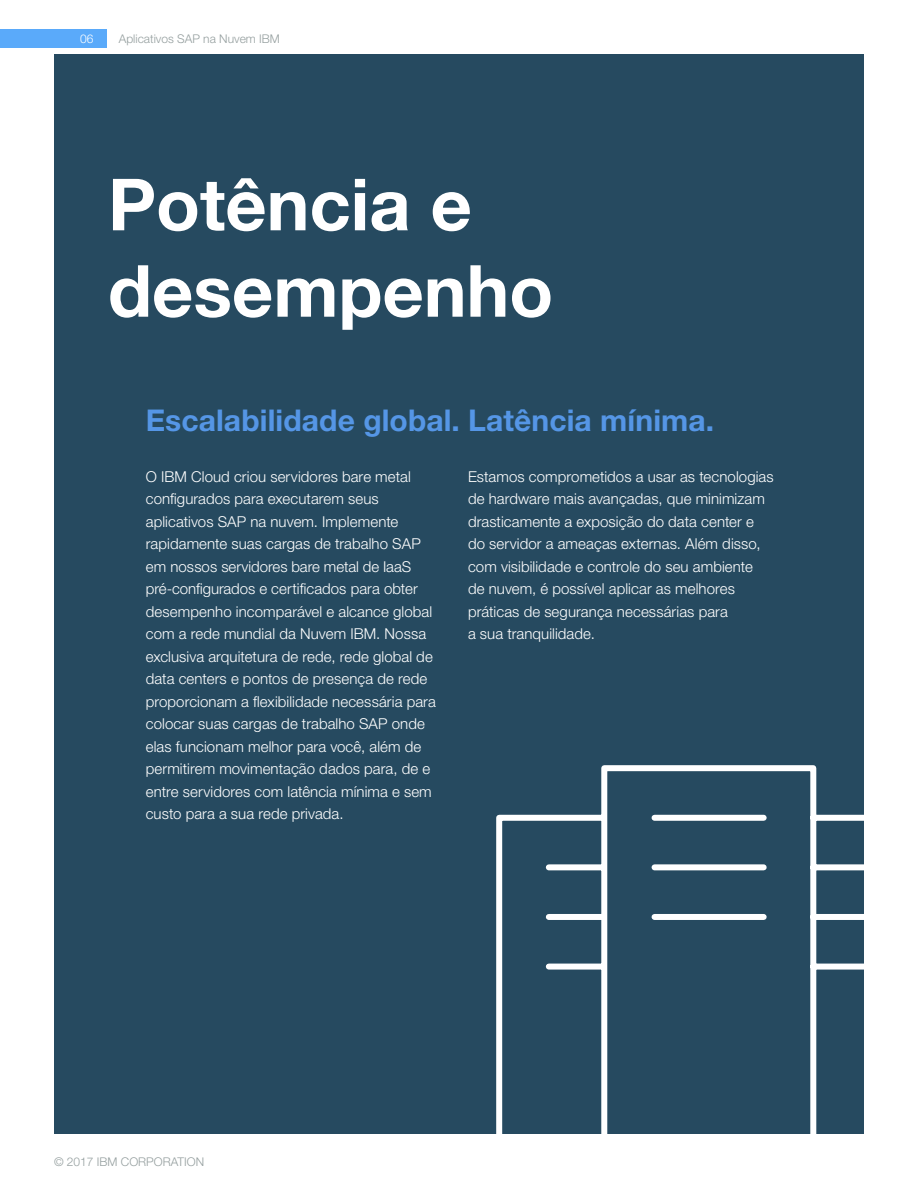
<style>
.page{position:relative;width:918px;height:1188px;background:#fff}
.page>*{position:absolute;margin:0;border:0;box-sizing:border-box;transform-origin:0 0}
.Subheadwhite{font:700 72px/86.4px "Helvetica Neue";color:#fff}
.Subhead2{font:700 30px "Helvetica Neue";letter-spacing:.005em;color:#5596e6}
.Bodywhite{font:300 15px/22.5px "Helvetica Neue";letter-spacing:.005em;color:#fff}
.t1{font:300 12px "Helvetica Neue";color:#959f9f}
.t2{font:300 12px "Helvetica Neue";color:#fff}
</style>
<div class="page">
<div style="left:0;top:29px;width:106px;height:18px;background:#5aaafa"></div>
<div style="left:54px;top:54px;width:810px;height:1080px;background:#264a60"></div>
<svg style="left:496px;top:765px;width:368px;height:369px"></svg>
<p class="t2" style="left:80px;top:32px;width:15px">06</p>
<p class="t1" style="left:119px;top:32px;width:163px">Aplicativos SAP na Nuvem IBM</p>
<p class="Subheadwhite" style="left:108px;top:160px;width:447px">Potência e desempenho</p>
<p class="Subhead2" style="left:146px;top:402px;width:570px">Escalabilidade global. Latência mínima.</p>
<p class="Bodywhite" style="left:146px;top:465px;width:292px">O IBM Cloud criou servidores bare metal configurados para executarem seus aplicativos SAP na nuvem. Implemente rapidamente suas cargas de trabalho SAP em nossos servidores bare metal de IaaS pré-configurados e certificados para obter desempenho incomparável e alcance global com a rede mundial da Nuvem IBM. Nossa exclusiva arquitetura de rede, rede global de data centers e pontos de presença de rede proporcionam a flexibilidade necessária para colocar suas cargas de trabalho SAP onde elas funcionam melhor para você, além de permitirem movimentação dados para, de e entre servidores com latência mínima e sem custo para a sua rede privada.</p>
<p class="Bodywhite" style="left:468px;top:465px;width:307px">Estamos comprometidos a usar as tecnologias de hardware mais avançadas, que minimizam drasticamente a exposição do data center e do servidor a ameaças externas. Além disso, com visibilidade e controle do seu ambiente<br>de nuvem, é possível aplicar as melhores práticas de segurança necessárias para<br>a sua tranquilidade.</p>
<p class="t1" style="left:54px;top:1155px;width:152px">© 2017 IBM CORPORATION</p>
</div>
